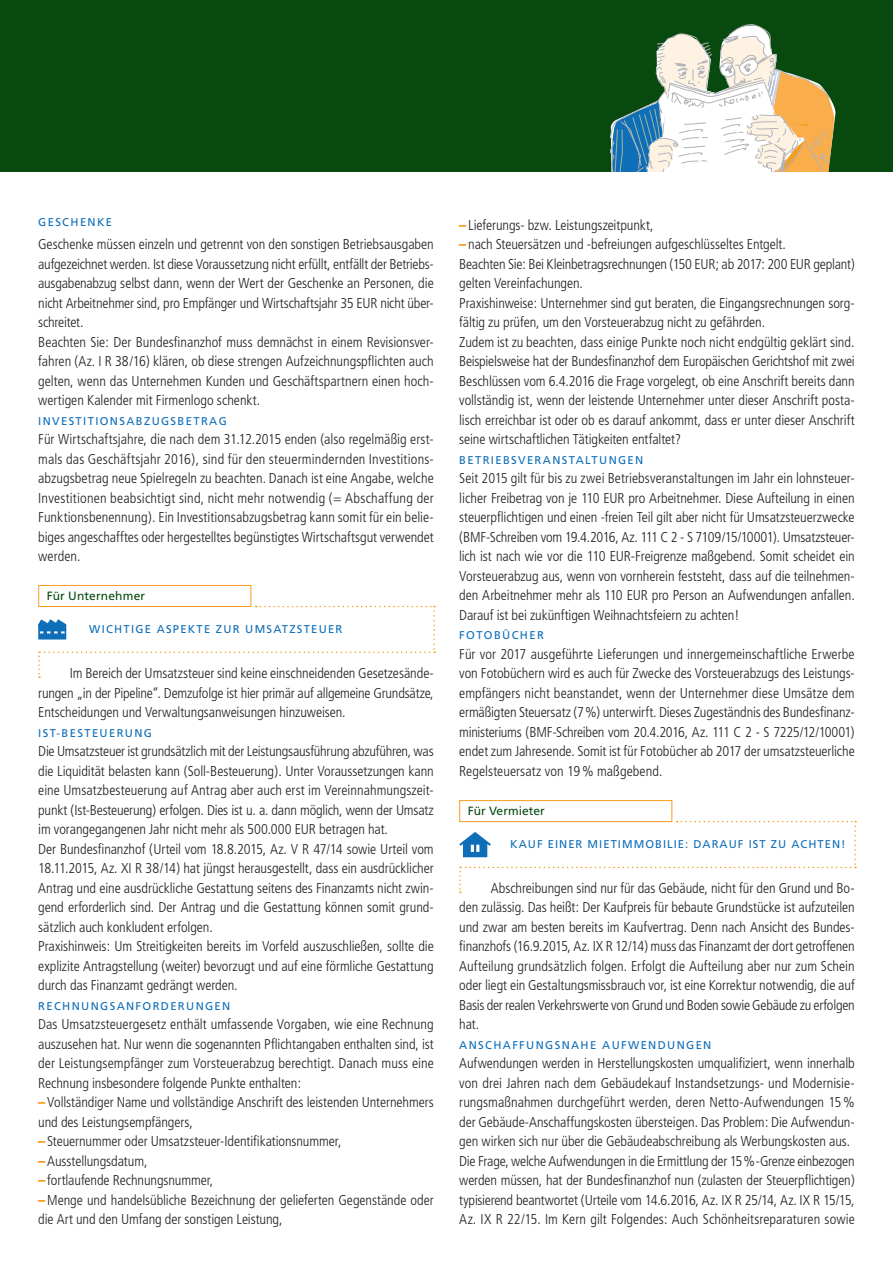
<style>
.page{position:relative;width:893px;height:1263px;background:#fff}
.page>*{position:absolute;margin:0;border:0;box-sizing:border-box;transform-origin:0 0}
.Fließtext{font:300 condensed 14.25px/19.5px "Frutiger";letter-spacing:-.005em;color:#231f20;text-align:justify}
.Fließtext-2{font:12px "Frutiger";letter-spacing:.005em;color:#07490e}
.Headline_Fließtext{font:11.25px "Frutiger";letter-spacing:.12em;color:#0f6eb8}
.Headline_Fließtext-2{font:11.25px "Frutiger";letter-spacing:.09em;color:#0f6eb8}
.s1{font-weight:900;color:#f89c1c}
</style>
<div class="page">
<div style="left:0;top:0;width:893px;height:171px;background:#07490e"></div>
<svg style="left:610px;top:24px;width:225px;height:147px"></svg>
<div style="left:38px;top:585px;width:213px;height:22px;border:1px solid #f89c1c"></div>
<svg style="left:38px;top:606px;width:397px;height:72px"></svg>
<div style="left:459px;top:800px;width:213px;height:22px;border:1px solid #f89c1c"></div>
<svg style="left:459px;top:821px;width:397px;height:72px"></svg>
<p class="Headline_Fließtext" style="left:38px;top:215px;width:75px">GESCHENKE</p>
<p class="Fließtext" style="left:38px;top:235px;width:397px">Geschenke müssen einzeln und getrennt von den sonstigen Betriebsausgaben aufgezeichnet werden. Ist diese Voraussetzung nicht erfüllt, entfällt der Betriebs&shy;ausgabenabzug selbst dann, wenn der Wert der Geschenke an Personen, die nicht Arbeitnehmer sind, pro Empfänger und Wirtschaftsjahr 35 EUR nicht über&shy;schreitet.</p>
<p class="Fließtext" style="left:38px;top:332px;width:397px">Beachten Sie: Der Bundesfinanzhof muss demnächst in einem Revisionsver&shy;fahren (Az. I R 38/16) klären, ob diese strengen Aufzeichnungspflichten auch gelten, wenn das Unternehmen Kunden und Geschäftspartnern einen hoch&shy;wertigen Kalender mit Firmenlogo schenkt.</p>
<p class="Headline_Fließtext" style="left:38px;top:414px;width:190px">INVESTITIONSABZUGSBETRAG</p>
<p class="Fließtext" style="left:38px;top:430px;width:397px">Für Wirtschaftsjahre, die nach dem 31.12.2015 enden (also regelmäßig erst&shy;mals das Geschäftsjahr 2016), sind für den steuermindernden Investitions&shy;abzugsbetrag neue Spielregeln zu beachten. Danach ist eine Angabe, welche Investitionen beabsichtigt sind, nicht mehr notwendig (= Abschaffung der Funktionsbenennung). Ein Investitionsabzugsbetrag kann somit für ein belie&shy;biges angeschafftes oder hergestelltes begünstigtes Wirtschaftsgut verwendet werden.</p>
<p class="Fließtext-2" style="left:47px;top:589px;width:100px">Für Unternehmer</p>
<p class="Headline_Fließtext" style="left:89px;top:622px;width:255px">WICHTIGE ASPEKTE ZUR UMSATZSTEUER</p>
<p class="Fließtext" style="left:38px;top:664px;width:397px;text-indent:32px">Im Bereich der Umsatzsteuer sind keine einschneidenden Gesetzesände&shy;rungen „in der Pipeline“. Demzufolge ist hier primär auf allgemeine Grundsätze, Entscheidungen und Verwaltungsanweisungen hinzuweisen.</p>
<p class="Headline_Fließtext" style="left:38px;top:726px;width:115px">IST-BESTEUERUNG</p>
<p class="Fließtext" style="left:38px;top:742px;width:397px">Die Umsatzsteuer ist grundsätzlich mit der Leistungsausführung abzuführen, was die Liquidität belasten kann (Soll-Besteuerung). Unter Voraussetzungen kann eine Umsatzbesteuerung auf Antrag aber auch erst im Vereinnahmungszeit&shy;punkt (Ist-Besteuerung) erfolgen. Dies ist u. a. dann möglich, wenn der Umsatz im vorangegangenen Jahr nicht mehr als 500.000 EUR betragen hat.</p>
<p class="Fließtext" style="left:38px;top:839px;width:397px">Der Bundesfinanzhof (Urteil vom 18.8.2015, Az. V R 47/14 sowie Urteil vom 18.11.2015, Az. XI R 38/14) hat jüngst herausgestellt, dass ein ausdrücklicher Antrag und eine ausdrückliche Gestattung seitens des Finanzamts nicht zwin&shy;gend erforderlich sind. Der Antrag und die Gestattung können somit grund&shy;sätzlich auch konkludent erfolgen.</p>
<p class="Fließtext" style="left:38px;top:937px;width:397px">Praxishinweis: Um Streitigkeiten bereits im Vorfeld auszuschließen, sollte die explizite Antragstellung (weiter) bevorzugt und auf eine förmliche Gestattung durch das Finanzamt gedrängt werden.</p>
<p class="Headline_Fließtext" style="left:38px;top:999px;width:194px">RECHNUNGSANFORDERUNGEN</p>
<p class="Fließtext" style="left:38px;top:1015px;width:397px">Das Umsatzsteuergesetz enthält umfassende Vorgaben, wie eine Rechnung auszusehen hat. Nur wenn die sogenannten Pflichtangaben enthalten sind, ist der Leistungsempfänger zum Vorsteuerabzug berechtigt. Danach muss eine Rechnung insbesondere folgende Punkte enthalten:</p>
<p class="Fließtext" style="left:38px;top:1093px;width:397px"><span class="s1">–</span> Vollständiger Name und vollständige Anschrift des leistenden Unternehmers und des Leistungsempfängers,</p>
<p class="Fließtext" style="left:38px;top:1132px;width:305px"><span class="s1">–</span> Steuernummer oder Umsatzsteuer-Identifikationsnummer,</p>
<p class="Fließtext" style="left:38px;top:1151px;width:111px"><span class="s1">–</span>Ausstellungsdatum,</p>
<p class="Fließtext" style="left:38px;top:1171px;width:177px"><span class="s1">–</span> fortlaufende Rechnungsnummer,</p>
<p class="Fließtext" style="left:38px;top:1190px;width:397px"><span class="s1">–</span>Menge und handelsübliche Bezeichnung der gelieferten Gegenstände oder die Art und den Umfang der sonstigen Leistung,</p>
<p class="Fließtext" style="left:459px;top:215px;width:196px"><span class="s1">–</span> Lieferungs- bzw. Leistungszeitpunkt,</p>
<p class="Fließtext" style="left:459px;top:235px;width:328px"><span class="s1">–</span> nach Steuersätzen und -befreiungen aufgeschlüsseltes Entgelt.</p>
<p class="Fließtext" style="left:459px;top:254px;width:397px">Beachten Sie: Bei Kleinbetragsrechnungen (150 EUR; ab 2017: 200 EUR geplant) gelten Vereinfachungen.</p>
<p class="Fließtext" style="left:459px;top:293px;width:397px">Praxishinweise: Unternehmer sind gut beraten, die Eingangsrechnungen sorg&shy;fältig zu prüfen, um den Vorsteuerabzug nicht zu gefährden.</p>
<p class="Fließtext" style="left:459px;top:332px;width:397px">Zudem ist zu beachten, dass einige Punkte noch nicht endgültig geklärt sind.<br>Beispielsweise hat der Bundesfinanzhof dem Europäischen Gerichtshof mit zwei Beschlüssen vom 6.4.2016 die Frage vorgelegt, ob eine Anschrift bereits dann vollständig ist, wenn der leistende Unternehmer unter dieser Anschrift posta&shy;lisch erreichbar ist oder ob es darauf ankommt, dass er unter dieser Anschrift seine wirtschaftlichen Tätigkeiten entfaltet?</p>
<p class="Headline_Fließtext" style="left:459px;top:453px;width:186px">BETRIEBSVERANSTALTUNGEN</p>
<p class="Fließtext" style="left:459px;top:469px;width:397px">Seit 2015 gilt für bis zu zwei Betriebsveranstaltungen im Jahr ein lohnsteuer&shy;licher Freibetrag von je 110 EUR pro Arbeitnehmer. Diese Aufteilung in einen steuerpflichtigen und einen -freien Teil gilt aber nicht für Umsatzsteuerzwecke (BMF-Schreiben vom 19.4.2016, Az. 111 C 2 - S 7109/15/10001). Umsatzsteuer&shy;lich ist nach wie vor die 110 EUR-Freigrenze maßgebend. Somit scheidet ein Vorsteuerabzug aus, wenn von vornherein feststeht, dass auf die teilnehmen&shy;den Arbeitnehmer mehr als 110 EUR pro Person an Aufwendungen anfallen.<br>Darauf ist bei zukünftigen Weihnachtsfeiern zu achten!</p>
<p class="Headline_Fließtext" style="left:459px;top:628px;width:86px">FOTOBÜCHER</p>
<p class="Fließtext" style="left:459px;top:644px;width:397px">Für vor 2017 ausgeführte Lieferungen und innergemeinschaftliche Erwerbe von Fotobüchern wird es auch für Zwecke des Vorsteuerabzugs des Leistungs&shy;empfängers nicht beanstandet, wenn der Unternehmer diese Umsätze dem ermäßigten Steuersatz (7%) unterwirft. Dieses Zugeständnis des Bundesfinanz&shy;ministeriums (BMF-Schreiben vom 20.4.2016, Az. 111 C 2 - S 7225/12/10001) endet zum Jahresende. Somit ist für Fotobücher ab 2017 der umsatzsteuerliche Regelsteuersatz von 19% maßgebend.</p>
<p class="Fließtext-2" style="left:468px;top:803px;width:78px">Für Vermieter</p>
<p class="Headline_Fließtext-2" style="left:510px;top:837px;width:337px">KAUF EINER MIETIMMOBILIE: DARAUF IST ZU ACHTEN!</p>
<p class="Fließtext" style="left:459px;top:878px;width:397px;text-indent:32px">Abschreibungen sind nur für das Gebäude, nicht für den Grund und Bo&shy;den zulässig. Das heißt: Der Kaufpreis für bebaute Grundstücke ist aufzuteilen und zwar am besten bereits im Kaufvertrag. Denn nach Ansicht des Bundes&shy;finanzhofs (16.9.2015, Az. IX R 12/14) muss das Finanzamt der dort getroffenen Aufteilung grundsätzlich folgen. Erfolgt die Aufteilung aber nur zum Schein oder liegt ein Gestaltungsmissbrauch vor, ist eine Korrektur notwendig, die auf Basis der realen Verkehrswerte von Grund und Boden sowie Gebäude zu erfolgen hat.</p>
<p class="Headline_Fließtext" style="left:459px;top:1038px;width:254px">ANSCHAFFUNGSNAHE AUFWENDUNGEN</p>
<p class="Fließtext" style="left:459px;top:1054px;width:397px">Aufwendungen werden in Herstellungskosten umqualifiziert, wenn innerhalb von drei Jahren nach dem Gebäudekauf Instandsetzungs- und Modernisie&shy;rungsmaßnahmen durchgeführt werden, deren Netto-Aufwendungen 15% der Gebäude-Anschaffungskosten übersteigen. Das Problem: Die Aufwendun&shy;gen wirken sich nur über die Gebäudeabschreibung als Werbungskosten aus.</p>
<p class="Fließtext" style="left:459px;top:1151px;width:397px">Die Frage, welche Aufwendungen in die Ermittlung der 15%-Grenze einbezogen werden müssen, hat der Bundesfinanzhof nun (zulasten der Steuerpflichtigen) typisierend beantwortet (Urteile vom 14.6.2016, Az. IX R 25/14, Az. IX R 15/15, Az. IX R 22/15. Im Kern gilt Folgendes: Auch Schönheitsreparaturen sowie</p>
</div>
